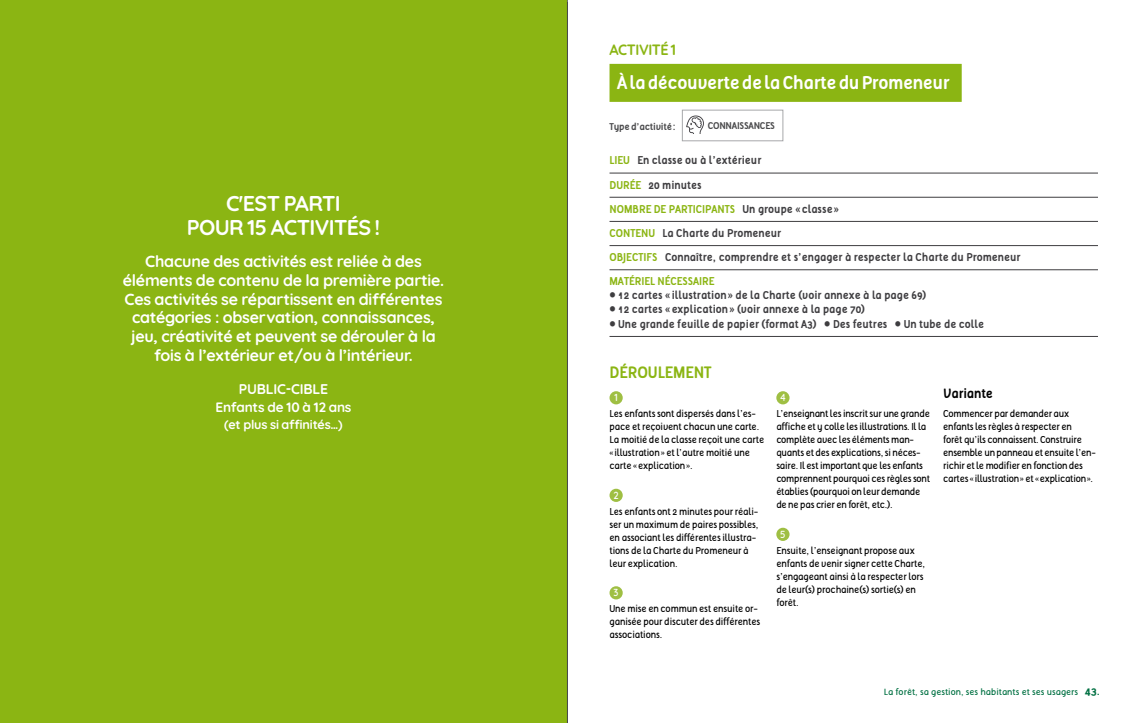
<style>
.page{position:relative;width:1134px;height:723px;background:#fff}
.page>*{position:absolute;margin:0;border:0;box-sizing:border-box;transform-origin:0 0}
.t1{font:700 21.4px/23.2px "Quicksand";letter-spacing:-.03em;color:#fff;text-align:center}
.t2{font:700 18px "Tellural";letter-spacing:-.025em;color:#fff;scale:.96 1}
.t3{font:700 16.1px/18.7px "Quicksand";letter-spacing:-.015em;color:#fff;text-align:center}
.t4{font:700 16px "Tellural";color:#8bb513;scale:.93 1}
.t5{font:700 15px "Quicksand";letter-spacing:-.03em;color:#8bb513;scale:.96 1}
.t6{font:700 14.1px "Quicksand";letter-spacing:-.015em;color:#fff}
.t7{font:700 13.6px "Quicksand";letter-spacing:-.015em;color:#fff}
.t8{font:700 13px "Tellural";letter-spacing:-.015em;color:#000;scale:.93 1}
.t9{font:700 12.6px "Quicksand";letter-spacing:-.015em;color:#fff}
.t10{font:700 11px/24.2px "Tellural";color:#3e3d40;scale:.93 1}
.t11{font:600 10.3px "Quicksand";color:#fff;scale:.93 1}
.t12{font:600 10.3px "Quicksand";color:#fff;scale:.91 1}
.t13{font:10px/13px "Tellural";letter-spacing:-.015em;color:#000;scale:.93 1}
.t14{font:700 9.5px "Tellural";letter-spacing:-.025em;color:#4b4b4d;scale:.96 1}
.t15{font:9px "Tellural";color:#007042}
.s1{color:#8bb513}
.s2{font-weight:700;font-size:11px}
.s3{font-weight:700;font-size:10px}
</style>
<div class="page">
<div style="left:0;top:0;width:567px;height:723px;background:#8bb513"></div>
<div style="left:609px;top:64px;width:353px;height:38px;background:#8bb513"></div>
<div style="left:682px;top:110px;width:101px;height:31px;border:1px solid #a7a8aa"></div>
<svg style="left:686px;top:115px;width:18px;height:19px"></svg>
<hr style="left:609px;top:173px;width:489px;height:1px;background:#3e3d40">
<hr style="left:609px;top:197px;width:489px;height:1px;background:#3e3d40">
<hr style="left:609px;top:221px;width:489px;height:1px;background:#3e3d40">
<hr style="left:609px;top:245px;width:489px;height:1px;background:#3e3d40">
<hr style="left:609px;top:270px;width:489px;height:1px;background:#3e3d40">
<hr style="left:609px;top:336px;width:489px;height:1px;background:#3e3d40">
<div style="left:609px;top:391px;width:14px;height:13px;background:#9fbf43;border-radius:50%"></div>
<div style="left:609px;top:489px;width:14px;height:13px;background:#9fbf43;border-radius:50%"></div>
<div style="left:609px;top:586px;width:14px;height:13px;background:#9fbf43;border-radius:50%"></div>
<div style="left:776px;top:391px;width:13px;height:13px;background:#9fbf43;border-radius:50%"></div>
<div style="left:776px;top:528px;width:13px;height:13px;background:#9fbf43;border-radius:50%"></div>
<hr style="left:567px;top:0;width:1px;height:723px;background:#a7a8aa">
<h1 class="t1" style="left:187px;top:190px;width:195px">C'EST PARTI<br>POUR 15 ACTIVITÉS !</h1>
<p class="t3" style="left:123px;top:251px;width:323px">Chacune des activités est reliée à des éléments de contenu de la première partie.<br>Ces activités se répartissent en différentes catégories : observation, connaissances, jeu, créativité et peuvent se dérouler à la fois à l’extérieur et/ou à l’intérieur.</p>
<h3 class="t6" style="left:239px;top:378px;width:91px">PUBLIC-CIBLE</h3>
<h3 class="t7" style="left:215px;top:397px;width:138px">Enfants de 10 à 12 ans</h3>
<p class="t9" style="left:224px;top:415px;width:120px">(et plus si affinités…)</p>
<h3 class="t5" style="left:609px;top:38px;width:71px">ACTIVITÉ 1</h3>
<h2 class="t2" style="left:617px;top:72px;width:348px">À la découverte de la Charte du Promeneur</h2>
<p class="t14" style="left:609px;top:121px;width:70px">Type d’activité:</p>
<p class="t14" style="left:708px;top:120px;width:71px">CONNAISSANCES</p>
<p class="t10" style="left:609px;top:148px;width:444px"><span class="s1">LIEU</span> En classe ou à l’extérieur<br><span class="s1">DURÉE</span> 20 minutes<br><span class="s1">NOMBRE DE PARTICIPANTS</span> Un groupe «classe»<br><span class="s1">CONTENU</span> La Charte du Promeneur<br><span class="s1">OBJECTIFS</span> Connaître, comprendre et s’engager à respecter la Charte du Promeneur <span class="s1">MATÉRIEL NÉCESSAIRE</span></p>
<p class="t10" style="left:609px;top:283px;width:342px">● 12 cartes « illustration» de la Charte (voir annexe à la page 69)</p>
<p class="t10" style="left:609px;top:297px;width:276px">● 12 cartes «explication» (voir annexe à la page 70)</p>
<p class="t10" style="left:609px;top:312px;width:404px">● Une grande feuille de papier (format A3) ● Des feutres ● Un tube de colle</p>
<h3 class="t4" style="left:609px;top:363px;width:111px">DÉROULEMENT</h3>
<p class="t11" style="left:614px;top:390px;width:5px">1</p>
<p class="t13" style="left:609px;top:407px;width:168px">Les enfants sont dispersés dans l’es&shy;pace et reçoivent chacun une carte.<br>La moitié de la classe reçoit une carte «illustration» et l’autre moitié une carte «explication».</p>
<p class="t12" style="left:614px;top:487px;width:7px">2</p>
<p class="t13" style="left:609px;top:505px;width:162px">Les enfants ont 2 minutes pour réali&shy;ser un maximum de paires possibles, en associant les différentes illustra&shy;tions de la Charte du Promeneur à leur explication.</p>
<p class="t11" style="left:614px;top:585px;width:7px">3</p>
<p class="t13" style="left:609px;top:602px;width:164px">Une mise en commun est ensuite or&shy;ganisée pour discuter des différentes associations.</p>
<h3 class="t8" style="left:943px;top:386px;width:55px">Variante</h3>
<p class="t13" style="left:943px;top:407px;width:166px">Commencer par demander aux enfants les règles à respecter en<br>forêt qu’ils connaissent. Construire ensemble un panneau et ensuite l’en&shy;richir et le modifier en fonction des cartes «illustration» et «explication».</p>
<p class="t11" style="left:780px;top:390px;width:8px">4</p>
<p class="t13" style="left:776px;top:407px;width:167px">L’enseignant les inscrit sur une grande affiche et y colle les illustrations. Il la complète avec les éléments man&shy;quants et des explications, si néces&shy;saire. Il est important que les enfants comprennent pourquoi ces règles sont établies (pourquoi on leur demande de ne pas crier en forêt, etc.).</p>
<p class="t11" style="left:780px;top:526px;width:7px">5</p>
<p class="t13" style="left:776px;top:544px;width:161px">Ensuite, l’enseignant propose aux enfants de venir signer cette Charte, s’engageant ainsi à la respecter lors de leur(s) prochaine(s) sortie(s) en forêt.</p>
<p class="t15" style="left:884px;top:686px;width:218px">La forêt, sa gestion, ses habitants et ses usagers <span class="s2">43</span><span class="s3">.</span></p>
</div>
